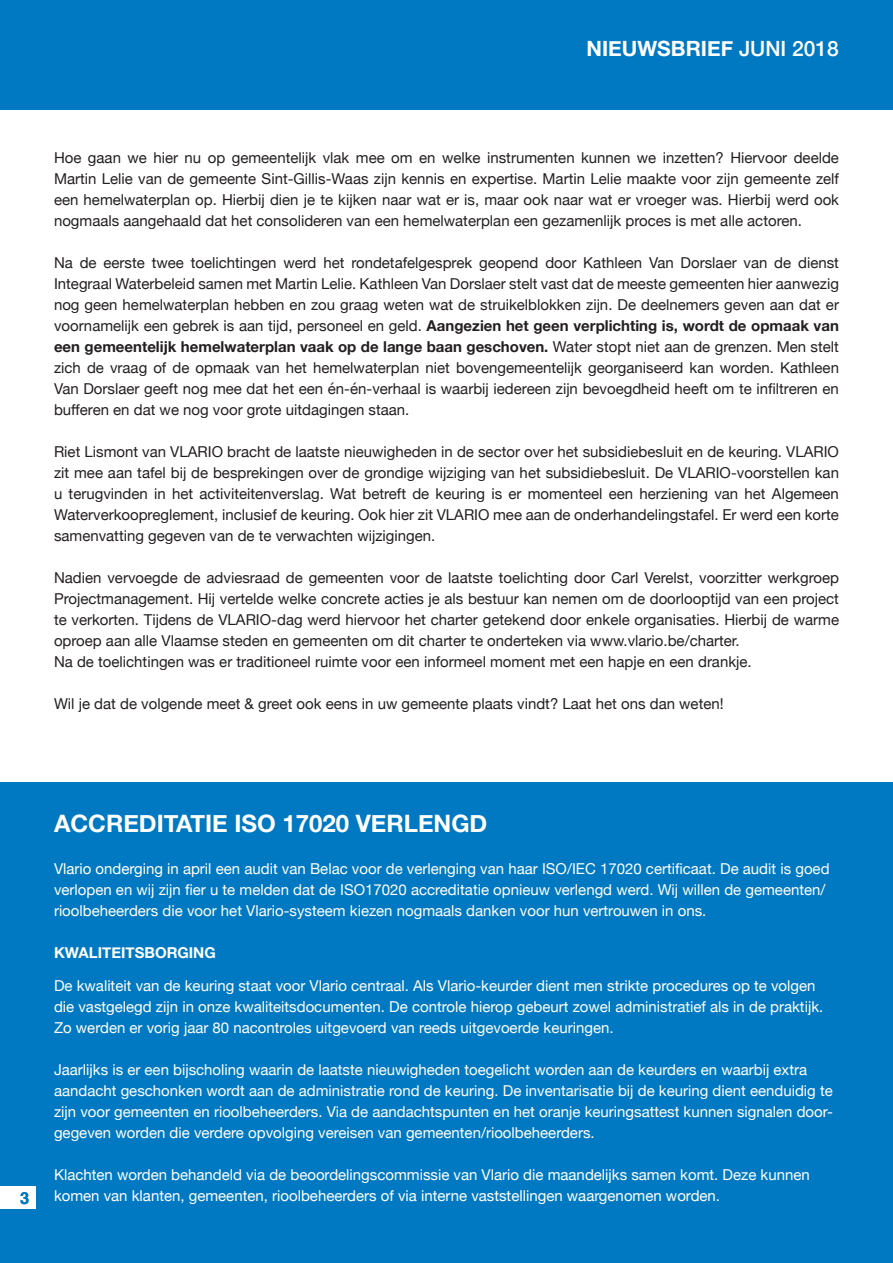
<style>
.page{position:relative;width:893px;height:1263px;background:#fff}
.page>*{position:absolute;margin:0;border:0;box-sizing:border-box;transform-origin:0 0}
.t1{font:700 24px "Helvetica Neue";color:#fff}
.t2{font:700 21px "Helvetica Neue";color:#fff}
.t3{font:500 21px "Helvetica Neue";color:#fff}
.t4{font:700 16.5px "Helvetica";color:#0079c2}
.t5{font:15px/21px "Helvetica Neue";color:#231f20;text-align:justify}
.t6{font:15px/21px "Helvetica Neue";color:#fff}
.t7{font:700 15px "Helvetica Neue";color:#fff}
.s1{font-weight:500}
.s2{font-weight:700}
</style>
<div class="page">
<div style="left:0;top:782px;width:893px;height:481px;background:#0079c2"></div>
<div style="left:0;top:1186px;width:36px;height:23px;background:#fff"></div>
<div style="left:0;top:0;width:893px;height:110px;background:#0079c2"></div>
<h2 class="t2" style="left:587px;top:32px;width:254px">NIEUWSBRIEF<span class="s1">APRIL 2018</span></h2>
<h2 class="t3" style="left:739px;top:32px;width:101px">JUNI 2018</h2>
<h2 class="t2" style="left:573px;top:39px;width:148px">NIEUWSBRIEF</h2>
<p class="t5" style="left:54px;top:148px;width:787px">Hoe gaan we hier nu op gemeentelijk vlak mee om en welke instrumenten kunnen we inzetten? Hiervoor deelde Martin Lelie van de gemeente Sint-Gillis-Waas zijn kennis en expertise. Martin Lelie maakte voor zijn gemeente zelf een hemelwaterplan op. Hierbij dien je te kijken naar wat er is, maar ook naar wat er vroeger was. Hierbij werd ook nogmaals aangehaald dat het consolideren van een hemelwaterplan een gezamenlijk proces is met alle actoren.</p>
<p class="t5" style="left:54px;top:253px;width:786px">Na de eerste twee toelichtingen werd het rondetafelgesprek geopend door Kathleen Van Dorslaer van de dienst Integraal Waterbeleid samen met Martin Lelie. Kathleen Van Dorslaer stelt vast dat de meeste gemeenten hier aanwezig nog geen hemelwaterplan hebben en zou graag weten wat de struikelblokken zijn. De deelnemers geven aan dat er voornamelijk een gebrek is aan tijd, personeel en geld. <span class="s2">Aangezien het geen verplichting is, wordt de opmaak van een gemeentelijk hemelwaterplan vaak op de lange baan geschoven.</span> Water stopt niet aan de grenzen. Men stelt zich de vraag of de opmaak van het hemelwaterplan niet bovengemeentelijk georganiseerd kan worden. Kathleen Van Dorslaer geeft nog mee dat het een én-én-verhaal is waarbij iedereen zijn bevoegdheid heeft om te infiltreren en bufferen en dat we nog voor grote uitdagingen staan.</p>
<p class="t5" style="left:54px;top:442px;width:786px">Riet Lismont van VLARIO bracht de laatste nieuwigheden in de sector over het subsidiebesluit en de keuring. VLARIO zit mee aan tafel bij de besprekingen over de grondige wijziging van het subsidiebesluit. De VLARIO-voorstellen kan u terugvinden in het activiteitenverslag. Wat betreft de keuring is er momenteel een herziening van het Algemeen Waterverkoopreglement, inclusief de keuring. Ook hier zit VLARIO mee aan de onderhandelingstafel. Er werd een korte samenvatting gegeven van de te verwachten wijzigingen.</p>
<p class="t5" style="left:54px;top:568px;width:787px">Nadien vervoegde de adviesraad de gemeenten voor de laatste toelichting door Carl Verelst, voorzitter werkgroep Projectmanagement. Hij vertelde welke concrete acties je als bestuur kan nemen om de doorlooptijd van een project te verkorten. Tijdens de VLARIO-dag werd hiervoor het charter getekend door enkele organisaties. Hierbij de warme oproep aan alle Vlaamse steden en gemeenten om dit charter te onderteken via www.vlario.be/charter.</p>
<p class="t5" style="left:54px;top:652px;width:699px">Na de toelichtingen was er traditioneel ruimte voor een informeel moment met een hapje en een drankje.</p>
<p class="t5" style="left:54px;top:694px;width:671px">Wil je dat de volgende meet &amp; greet ook eens in uw gemeente plaats vindt? Laat het ons dan weten!</p>
<p class="t1" style="left:54px;top:805px;width:435px">ACCREDITATIE ISO 17020 VERLENGD</p>
<p class="t6" style="left:54px;top:859px;width:777px">Vlario onderging in april een audit van Belac voor de verlenging van haar ISO/IEC 17020 certificaat. De audit is goed verlopen en wij zijn fier u te melden dat de ISO17020 accreditatie opnieuw verlengd werd. Wij willen de gemeenten/ rioolbeheerders die voor het Vlario-systeem kiezen nogmaals danken voor hun vertrouwen in ons.</p>
<p class="t7" style="left:54px;top:941px;width:163px">KWALITEITSBORGING</p>
<p class="t6" style="left:54px;top:976px;width:771px">De kwaliteit van de keuring staat voor Vlario centraal. Als Vlario-keurder dient men strikte procedures op te volgen die vastgelegd zijn in onze kwaliteitsdocumenten. De controle hierop gebeurt zowel administratief als in de praktijk.<br>Zo werden er vorig jaar 80 nacontroles uitgevoerd van reeds uitgevoerde keuringen.</p>
<p class="t6" style="left:54px;top:1060px;width:780px">Jaarlijks is er een bijscholing waarin de laatste nieuwigheden toegelicht worden aan de keurders en waarbij extra aandacht geschonken wordt aan de administratie rond de keuring. De inventarisatie bij de keuring dient eenduidig te zijn voor gemeenten en rioolbeheerders. Via de aandachtspunten en het oranje keuringsattest kunnen signalen door&shy;gegeven worden die verdere opvolging vereisen van gemeenten/rioolbeheerders.</p>
<p class="t6" style="left:54px;top:1165px;width:757px">Klachten worden behandeld via de beoordelingscommissie van Vlario die maandelijks samen komt. Deze kunnen</p>
<p class="t4" style="left:20px;top:1184px;width:11px">3</p>
<p class="t6" style="left:54px;top:1186px;width:668px">komen van klanten, gemeenten, rioolbeheerders of via interne vaststellingen waargenomen worden.</p>
</div>
